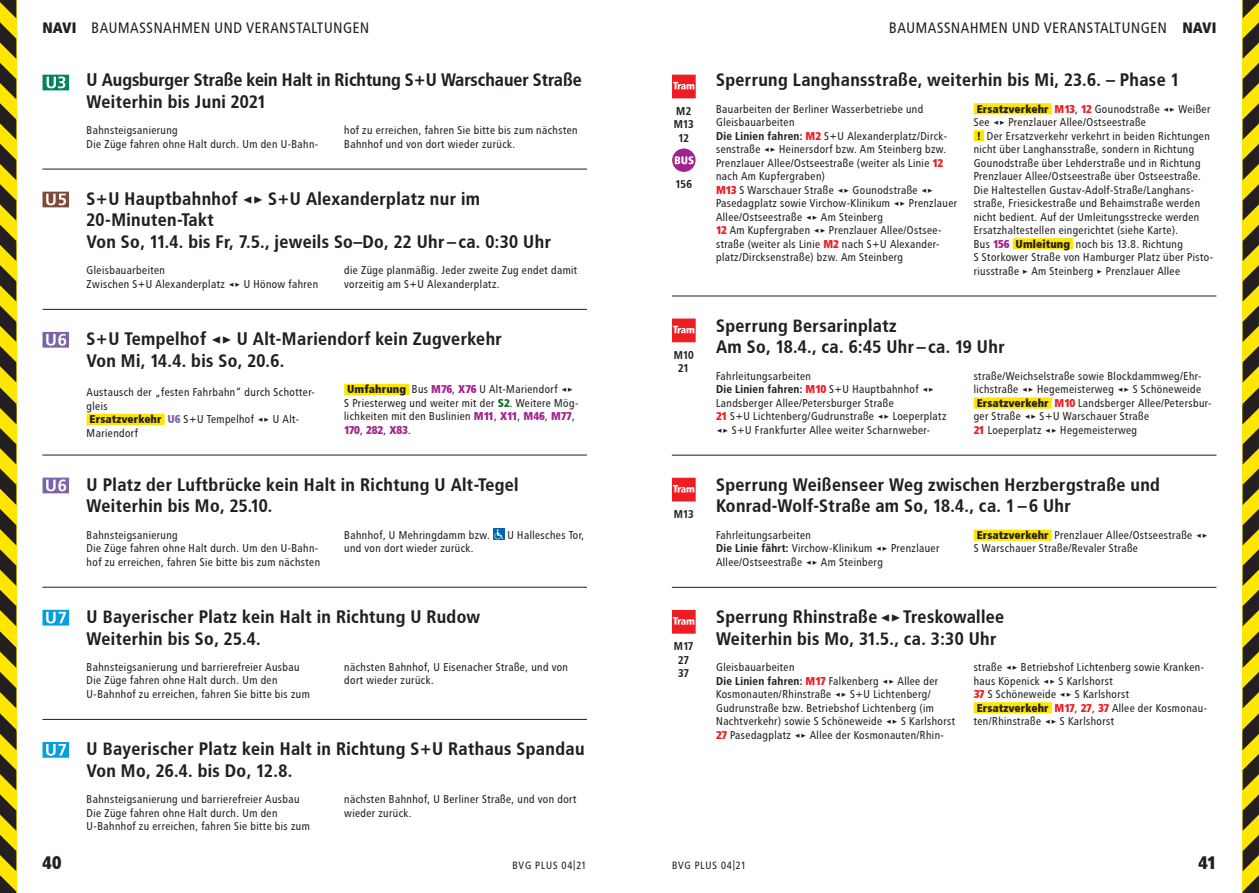
<style>
.page{position:relative;width:1259px;height:893px;background:#fff}
.page>*{position:absolute;margin:0;border:0;box-sizing:border-box;transform-origin:0 0}
.t1{font:700 18px/21.6px "Transit";color:#231f20}
.t2{font:700 18px/21.6px "Transit";letter-spacing:-.025em;color:#231f20}
.t3{font:900 18px "Transit";color:#231f20}
.t4{font:15px "Transit";color:#231f20}
.t5{font:11.25px/13.5px "Transit";color:#231f20}
.t6{font:700 11.25px/13.5px "Transit";letter-spacing:-.055em;color:#231f20;text-align:center}
.t7{font:10.5px "Transit";letter-spacing:.04em;color:#231f20}
.s1{font-weight:900}
.s2{font-weight:900;color:#7b64a7}
.s3{font-weight:900;color:#a2238e}
.s4{font-weight:900;color:#136f2e}
.s5{font-weight:700}
.s6{font-weight:900;color:#ee1d23}
</style>
<div class="page">
<svg style="left:0;top:0;width:16px;height:893px;background:#918210"></svg>
<svg style="left:1242px;top:0;width:17px;height:893px;background:#95860f"></svg>
<hr style="left:42px;top:169px;width:545px;height:1px;background:#231f20">
<hr style="left:42px;top:309px;width:545px;height:1px;background:#231f20">
<div style="left:87px;top:414px;width:78px;height:11px;background:#ffe601"></div>
<div style="left:344px;top:384px;width:65px;height:11px;background:#ffe601"></div>
<hr style="left:42px;top:455px;width:545px;height:1px;background:#231f20">
<div style="left:493px;top:528px;width:12px;height:12px;background:#0067aa"></div>
<svg style="left:494px;top:529px;width:9px;height:10px"></svg>
<hr style="left:42px;top:587px;width:545px;height:1px;background:#231f20">
<hr style="left:42px;top:719px;width:545px;height:1px;background:#231f20">
<svg style="left:42px;top:75px;width:27px;height:15px"></svg>
<svg style="left:42px;top:192px;width:27px;height:15px"></svg>
<svg style="left:42px;top:332px;width:27px;height:16px"></svg>
<svg style="left:42px;top:478px;width:27px;height:15px"></svg>
<svg style="left:42px;top:610px;width:27px;height:15px"></svg>
<svg style="left:42px;top:742px;width:27px;height:16px"></svg>
<div style="left:973px;top:103px;width:79px;height:11px;background:#ffe601"></div>
<div style="left:973px;top:130px;width:11px;height:11px;background:#ffe601"></div>
<div style="left:1012px;top:238px;width:61px;height:11px;background:#ffe601"></div>
<hr style="left:672px;top:296px;width:544px;height:1px;background:#231f20">
<div style="left:973px;top:397px;width:79px;height:12px;background:#ffe601"></div>
<hr style="left:672px;top:455px;width:544px;height:1px;background:#231f20">
<div style="left:973px;top:530px;width:79px;height:11px;background:#ffe601"></div>
<hr style="left:672px;top:587px;width:544px;height:1px;background:#231f20">
<div style="left:973px;top:702px;width:79px;height:11px;background:#ffe601"></div>
<svg style="left:672px;top:75px;width:24px;height:23px"></svg>
<svg style="left:672px;top:148px;width:23px;height:24px"></svg>
<svg style="left:672px;top:319px;width:23px;height:23px"></svg>
<svg style="left:672px;top:478px;width:23px;height:23px"></svg>
<svg style="left:672px;top:610px;width:23px;height:24px"></svg>
<h2 class="t4" style="left:43px;top:20px;width:329px"><span class="s1">NAVI</span> BAUMASSNAHMEN UND VERANSTALTUNGEN</h2>
<h2 class="t4" style="left:889px;top:20px;width:329px">BAUMASSNAHMEN UND VERANSTALTUNGEN <span class="s1">NAVI</span></h2>
<h1 class="t2" style="left:87px;top:69px;width:497px">U Augsburger Straße kein Halt in Richtung S+U Warschauer Straße<br>Weiterhin bis Juni 2021</h1>
<p class="t5" style="left:87px;top:124px;width:234px">Bahnsteigsanierung<br>Die Züge fahren ohne Halt durch. Um den U-Bahn-</p>
<p class="t5" style="left:344px;top:124px;width:235px">hof zu erreichen, fahren Sie bitte bis zum nächsten<br>Bahnhof und von dort wieder zurück.</p>
<h1 class="t1" style="left:87px;top:188px;width:466px">S+U Hauptbahnhof &lt;&gt; S+U Alexanderplatz nur im<br>20-Minuten-Takt<br>Von So, 11.4. bis Fr, 7.5., jeweils So–Do, 22 Uhr – ca. 0:30 Uhr</h1>
<p class="t5" style="left:87px;top:264px;width:233px">Gleisbauarbeiten<br>Zwischen S+U Alexanderplatz &lt;&gt; U Hönow fahren</p>
<p class="t5" style="left:344px;top:264px;width:235px">die Züge planmäßig. Jeder zweite Zug endet damit vorzeitig am S+U Alexanderplatz.</p>
<h1 class="t1" style="left:87px;top:328px;width:417px">S+U Tempelhof &lt;&gt; U Alt-Mariendorf kein Zugverkehr<br>Von Mi, 14.4. bis So, 20.6.</h1>
<p class="t5" style="left:87px;top:386px;width:230px">Austausch der „festen Fahrbahn“ durch Schotter&shy;gleis<br><span class="s1">Ersatzverkehr</span> <span class="s2">U6</span> S+U Tempelhof &lt;&gt; U Alt-<br>Mariendorf</p>
<p class="t5" style="left:344px;top:383px;width:236px"><span class="s1">Umfahrung</span> Bus <span class="s3">M76</span>, <span class="s3">X76</span> U Alt-Mariendorf &lt;&gt;<br>S Priesterweg und weiter mit der <span class="s4">S2</span>. Weitere Mög&shy;lichkeiten mit den Buslinien <span class="s3">M11</span>, <span class="s3">X11</span>, <span class="s3">M46</span>, <span class="s3">M77</span>, <span class="s3">170</span>, <span class="s3">282</span>, <span class="s3">X83</span>.</p>
<h1 class="t1" style="left:87px;top:474px;width:434px">U Platz der Luftbrücke kein Halt in Richtung U Alt-Tegel<br>Weiterhin bis Mo, 25.10.</h1>
<p class="t5" style="left:87px;top:528px;width:235px">Bahnsteigsanierung<br>Die Züge fahren ohne Halt durch. Um den U-Bahn&shy;hof zu erreichen, fahren Sie bitte bis zum nächsten</p>
<p class="t5" style="left:344px;top:528px;width:147px">Bahnhof, U Mehringdamm bzw.</p>
<p class="t5" style="left:507px;top:528px;width:79px">U Hallesches Tor,</p>
<p class="t5" style="left:344px;top:542px;width:131px">und von dort wieder zurück.</p>
<h1 class="t1" style="left:87px;top:606px;width:395px">U Bayerischer Platz kein Halt in Richtung U Rudow<br>Weiterhin bis So, 25.4.</h1>
<p class="t5" style="left:87px;top:660px;width:225px">Bahnsteigsanierung und barrierefreier Ausbau<br>Die Züge fahren ohne Halt durch. Um den<br>U-Bahnhof zu erreichen, fahren Sie bitte bis zum</p>
<p class="t5" style="left:344px;top:660px;width:226px">nächsten Bahnhof, U Eisenacher Straße, und von dort wieder zurück.</p>
<h1 class="t1" style="left:87px;top:738px;width:500px">U Bayerischer Platz kein Halt in Richtung S+U Rathaus Spandau<br>Von Mo, 26.4. bis Do, 12.8.</h1>
<p class="t5" style="left:87px;top:793px;width:225px">Bahnsteigsanierung und barrierefreier Ausbau<br>Die Züge fahren ohne Halt durch. Um den<br>U-Bahnhof zu erreichen, fahren Sie bitte bis zum</p>
<p class="t5" style="left:344px;top:793px;width:234px">nächsten Bahnhof, U Berliner Straße, und von dort wieder zurück.</p>
<p class="t6" style="left:674px;top:104px;width:22px">M2<br>M13<br>12</p>
<p class="t6" style="left:675px;top:178px;width:18px">156</p>
<p class="t6" style="left:674px;top:348px;width:22px">M10<br>21</p>
<p class="t6" style="left:674px;top:507px;width:22px">M13</p>
<p class="t6" style="left:674px;top:639px;width:21px">M17<br>27<br>37</p>
<h1 class="t1" style="left:716px;top:69px;width:465px">Sperrung Langhansstraße, weiterhin bis Mi, 23.6. – Phase 1</h1>
<p class="t5" style="left:716px;top:102px;width:243px">Bauarbeiten der Berliner Wasserbetriebe und Gleisbauarbeiten<br><span class="s5">Die Linien fahren:</span> <span class="s6">M2</span> S+U Alexanderplatz/Dirck&shy;senstraße &lt;&gt; Heinersdorf bzw. Am Steinberg bzw.<br>Prenzlauer Allee/Ostseestraße (weiter als Linie <span class="s6">12 </span>nach Am Kupfergraben)<br><span class="s6">M13</span> S Warschauer Straße &lt;&gt; Gounodstraße &lt;&gt; Pasedagplatz sowie Virchow-Klinikum &lt;&gt; Prenzlauer Allee/Ostseestraße &lt;&gt; Am Steinberg<br><span class="s6">12</span> Am Kupfergraben &lt;&gt; Prenzlauer Allee/Ostsee&shy;straße (weiter als Linie <span class="s6">M2</span> nach S+U Alexander&shy;platz/Dircksenstraße) bzw. Am Steinberg</p>
<p class="t5" style="left:973px;top:102px;width:241px"><span class="s1">Ersatzverkehr</span> <span class="s6">M13</span>, <span class="s6">12</span> Gounodstraße &lt;&gt; Weißer See &lt;&gt; Prenzlauer Allee/Ostseestraße<br><span class="s1">!</span> Der Ersatzverkehr verkehrt in beiden Richtungen nicht über Langhansstraße, sondern in Richtung Gounodstraße über Lehderstraße und in Richtung Prenzlauer Allee/Ostseestraße über Ostseestraße.<br>Die Haltestellen Gustav-Adolf-Straße/Langhans&shy;straße, Friesickestraße und Behaimstraße werden nicht bedient. Auf der Umleitungsstrecke werden Ersatzhaltestellen eingerichtet (siehe Karte).<br>Bus <span class="s3">156</span> <span class="s1">Umleitung</span> noch bis 13.8. Richtung<br>S Storkower Straße von Hamburger Platz über Pisto&shy;riusstraße &gt; Am Steinberg &gt; Prenzlauer Allee</p>
<h1 class="t1" style="left:716px;top:315px;width:290px">Sperrung Bersarinplatz<br>Am So, 18.4., ca. 6:45 Uhr –ca. 19 Uhr</h1>
<p class="t5" style="left:716px;top:369px;width:232px">Fahrleitungsarbeiten<br><span class="s5">Die Linien fahren:</span> <span class="s6">M10</span> S+U Hauptbahnhof &lt;&gt; Landsberger Allee/Petersburger Straße<br><span class="s6">21</span> S+U Lichtenberg/Gudrunstraße &lt;&gt; Loeperplatz &lt;&gt; S+U Frankfurter Allee weiter Scharnweber-</p>
<p class="t5" style="left:973px;top:369px;width:240px">straße/Weichselstraße sowie Blockdammweg/Ehr&shy;lichstraße &lt;&gt; Hegemeisterweg &lt;&gt; S Schöneweide <span class="s1">Ersatzverkehr</span> <span class="s6">M10</span> Landsberger Allee/Petersbur&shy;ger Straße &lt;&gt; S+U Warschauer Straße<br><span class="s6">21</span> Loeperplatz &lt;&gt; Hegemeisterweg</p>
<h1 class="t1" style="left:716px;top:474px;width:446px">Sperrung Weißenseer Weg zwischen Herzbergstraße und<br>Konrad-Wolf-Straße am So, 18.4., ca. 1–6 Uhr</h1>
<p class="t5" style="left:716px;top:528px;width:225px">Fahrleitungsarbeiten<br><span class="s5">Die Linie fährt:</span> Virchow-Klinikum &lt;&gt; Prenzlauer<br>Allee/Ostseestraße &lt;&gt; Am Steinberg</p>
<p class="t5" style="left:973px;top:528px;width:236px"><span class="s1">Ersatzverkehr</span> Prenzlauer Allee/Ostseestraße &lt;&gt;<br>S Warschauer Straße/Revaler Straße</p>
<h1 class="t1" style="left:716px;top:606px;width:290px">Sperrung Rhinstraße&lt;&gt;Treskowallee<br>Weiterhin bis Mo, 31.5., ca. 3:30 Uhr</h1>
<p class="t5" style="left:716px;top:660px;width:241px">Gleisbauarbeiten<br><span class="s5">Die Linien fahren:</span> <span class="s6">M17</span> Falkenberg &lt;&gt; Allee der Kosmonauten/Rhinstraße &lt;&gt; S+U Lichtenberg/ Gudrunstraße bzw. Betriebshof Lichtenberg (im Nachtverkehr) sowie S Schöneweide &lt;&gt; S Karlshorst <span class="s6">27</span> Pasedagplatz &lt;&gt; Allee der Kosmonauten/Rhin-</p>
<p class="t5" style="left:973px;top:660px;width:235px">straße &lt;&gt; Betriebshof Lichtenberg sowie Kranken&shy;haus Köpenick &lt;&gt; S Karlshorst<br><span class="s6">37</span> S Schöneweide &lt;&gt; S Karlshorst<br><span class="s1">Ersatzverkehr</span> <span class="s6">M17</span>, <span class="s6">27</span>, <span class="s6">37</span> Allee der Kosmonau&shy;ten/Rhinstraße &lt;&gt; S Karlshorst</p>
<h1 class="t3" style="left:43px;top:852px;width:21px">40</h1>
<p class="t7" style="left:512px;top:859px;width:76px">BVG PLUS 04|21</p>
<p class="t7" style="left:672px;top:859px;width:76px">BVG PLUS 04|21</p>
<h1 class="t3" style="left:1198px;top:852px;width:19px">41</h1>
</div>
